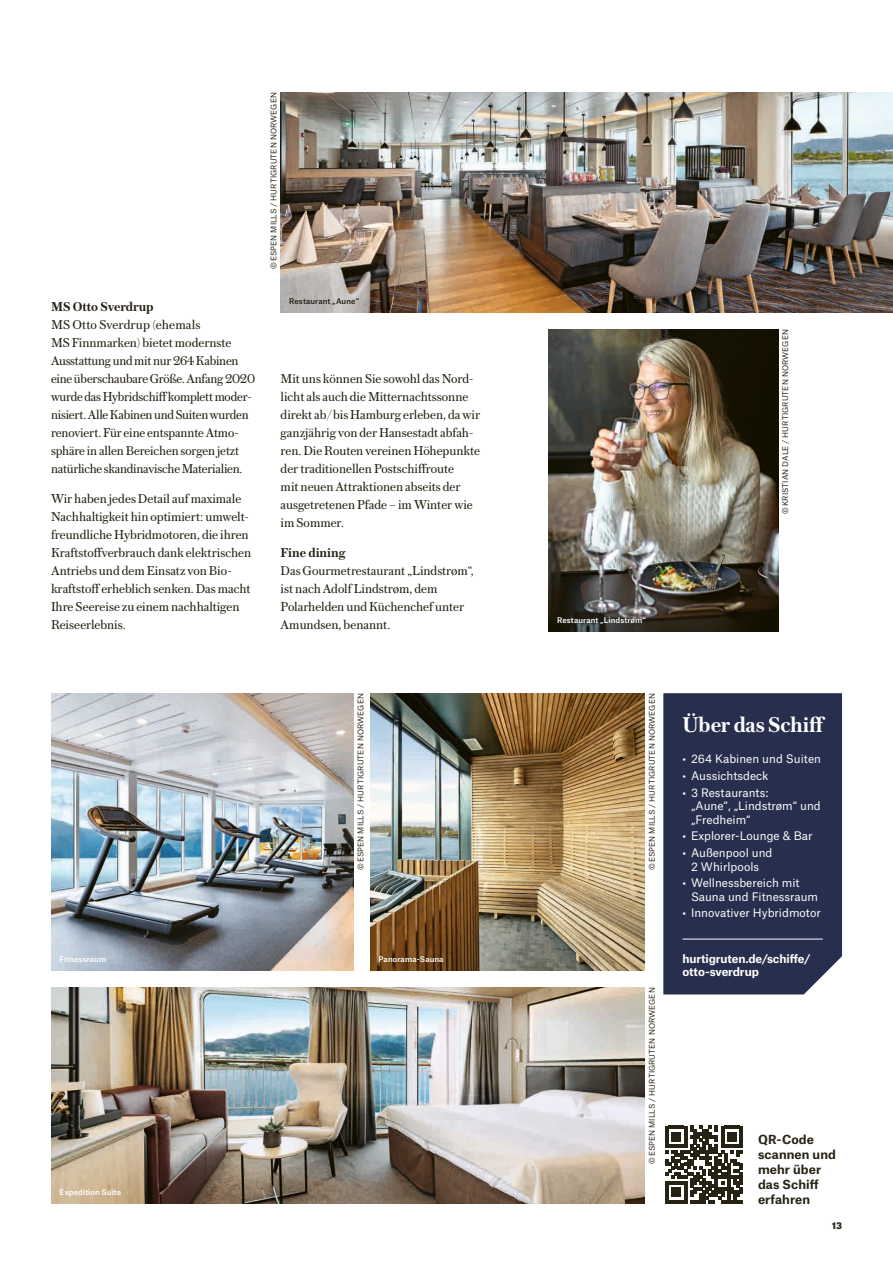
<style>
.page{position:relative;width:893px;height:1263px;background:#fff}
.page>*{position:absolute;margin:0;border:0;box-sizing:border-box;transform-origin:0 0}
.t1{font:600 22.5px "Austin Text";letter-spacing:-.01em;color:#fff}
.t2{font:13.5px/18px "Austin Text";color:#262214}
.t3{font:600 13.5px "Austin Text";color:#262214}
.t4{font:700 12px/15px "Atlas Grotesk";letter-spacing:.01em;color:#262214}
.t5{font:11.25px/13.5px "Atlas Grotesk";color:#fff}
.t6{font:700 11.25px/13.5px "Atlas Grotesk";letter-spacing:-.01em;color:#fff}
.t7{font:900 9px "Atlas Grotesk";color:#262214}
.t8{font:7.5px "Atlas Grotesk";letter-spacing:.01em;color:#262214}
.t9{font:500 7.5px "Atlas Grotesk";letter-spacing:.01em;color:#fff}
.t10{font:500 7.5px "Atlas Grotesk";letter-spacing:.01em;color:#262214}
</style>
<div class="page">
<img style="left:51px;top:987px;width:593px;height:216px">
<img style="left:51px;top:693px;width:302px;height:277px">
<img style="left:370px;top:693px;width:274px;height:277px">
<img style="left:281px;top:92px;width:612px;height:220px">
<img style="left:549px;top:329px;width:229px;height:302px">
<div style="left:663px;top:693px;width:179px;height:301px;background:#282e4d"></div>
<hr style="left:682px;top:939px;width:141px;height:1px;background:#fff">
<svg style="left:665px;top:1126px;width:78px;height:77px"></svg>
<p class="t3" style="left:51px;top:297px;width:104px">MS Otto Sverdrup</p>
<p class="t2" style="left:51px;top:315px;width:206px">MS Otto Sverdrup (ehemals<br>MS Finnmarken) bietet modernste Ausstattung und mit nur 264 Kabinen eine überschaubare Größe. Anfang2020 wurde das Hybridschiff komplett moder&shy;nisiert. Alle Kabinen und Suiten wurden renoviert. Für eine entspannte Atmo&shy;sphäre in allen Bereichen sorgen jetzt natürliche skandinavische Materialien.</p>
<p class="t2" style="left:51px;top:490px;width:202px">Wir haben jedes Detail auf maximale Nachhaltigkeit hin optimiert: umwelt&shy;freundliche Hybridmotoren, die ihren Kraftstoffverbrauch dank elektrischen Antriebs und dem Einsatz von Bio&shy;kraftstoff erheblich senken. Das macht Ihre Seereise zu einem nachhaltigen Reiseerlebnis.</p>
<p class="t8" style="left:267px;top:269px;width:178px;rotate:-90deg">© ESPEN MILLS / HURTIGRUTEN NORWEGEN</p>
<p class="t10" style="left:289px;top:295px;width:71px">Restaurant „Aune“</p>
<p class="t2" style="left:281px;top:369px;width:201px">Mit uns können Sie sowohl das Nord&shy;licht als auch die Mitternachtssonne direkt ab/bis Hamburg erleben, da wir ganzjährig von der Hansestadt abfah&shy;ren. Die Routen vereinen Höhepunkte der traditionellen Postschiffroute<br>mit neuen Attraktionen abseits der ausgetretenen Pfade – im Winter wie im Sommer.</p>
<p class="t3" style="left:281px;top:543px;width:66px">Fine dining</p>
<p class="t2" style="left:281px;top:561px;width:195px">Das Gourmetrestaurant „Lindstrøm“, ist nach Adolf Lindstrøm, dem<br>Polarhelden und Küchenchef unter<br>Amundsen, benannt.</p>
<p class="t9" style="left:557px;top:614px;width:90px">Restaurant „Lindstrøm“</p>
<p class="t8" style="left:355px;top:870px;width:178px;rotate:-90deg">© ESPEN MILLS / HURTIGRUTEN NORWEGEN</p>
<p class="t8" style="left:646px;top:870px;width:178px;rotate:-90deg">© ESPEN MILLS / HURTIGRUTEN NORWEGEN</p>
<p class="t9" style="left:60px;top:953px;width:48px">Fitnessraum</p>
<p class="t9" style="left:60px;top:1186px;width:63px">Expedition Suite</p>
<p class="t9" style="left:379px;top:953px;width:66px">Panorama-Sauna</p>
<p class="t8" style="left:646px;top:1164px;width:178px;rotate:-90deg">© ESPEN MILLS / HURTIGRUTEN NORWEGEN</p>
<p class="t8" style="left:779px;top:514px;width:186px;rotate:-90deg">© KRISTIAN DALE / HURTIGRUTEN NORWEGEN</p>
<h1 class="t1" style="left:682px;top:709px;width:144px">Über das Schiff</h1>
<p class="t5" style="left:682px;top:751px;width:140px">• 264 Kabinen und Suiten</p>
<p class="t5" style="left:682px;top:768px;width:88px">• Aussichtsdeck</p>
<p class="t5" style="left:691px;top:784px;width:131px;text-indent:-9px">• 3 Restaurants:<br>„Aune“, „Lindstrøm“ und „Fredheim“</p>
<p class="t5" style="left:682px;top:828px;width:131px">• Explorer-Lounge &amp; Bar</p>
<p class="t5" style="left:682px;top:845px;width:91px;text-align:center">• Außenpool und<br>2 Whirlpools</p>
<p class="t5" style="left:691px;top:875px;width:129px;text-indent:-9px">• Wellnessbereich mit<br>Sauna und Fitnessraum</p>
<p class="t5" style="left:682px;top:905px;width:140px">• Innovativer Hybridmotor</p>
<p class="t6" style="left:682px;top:950px;width:129px">hurtigruten.de/schiffe/ otto-sverdrup</p>
<p class="t4" style="left:758px;top:1130px;width:79px">QR-Code scannen und mehr über das Schiff erfahren</p>
<p class="t7" style="left:832px;top:1218px;width:11px">13</p>
</div>
